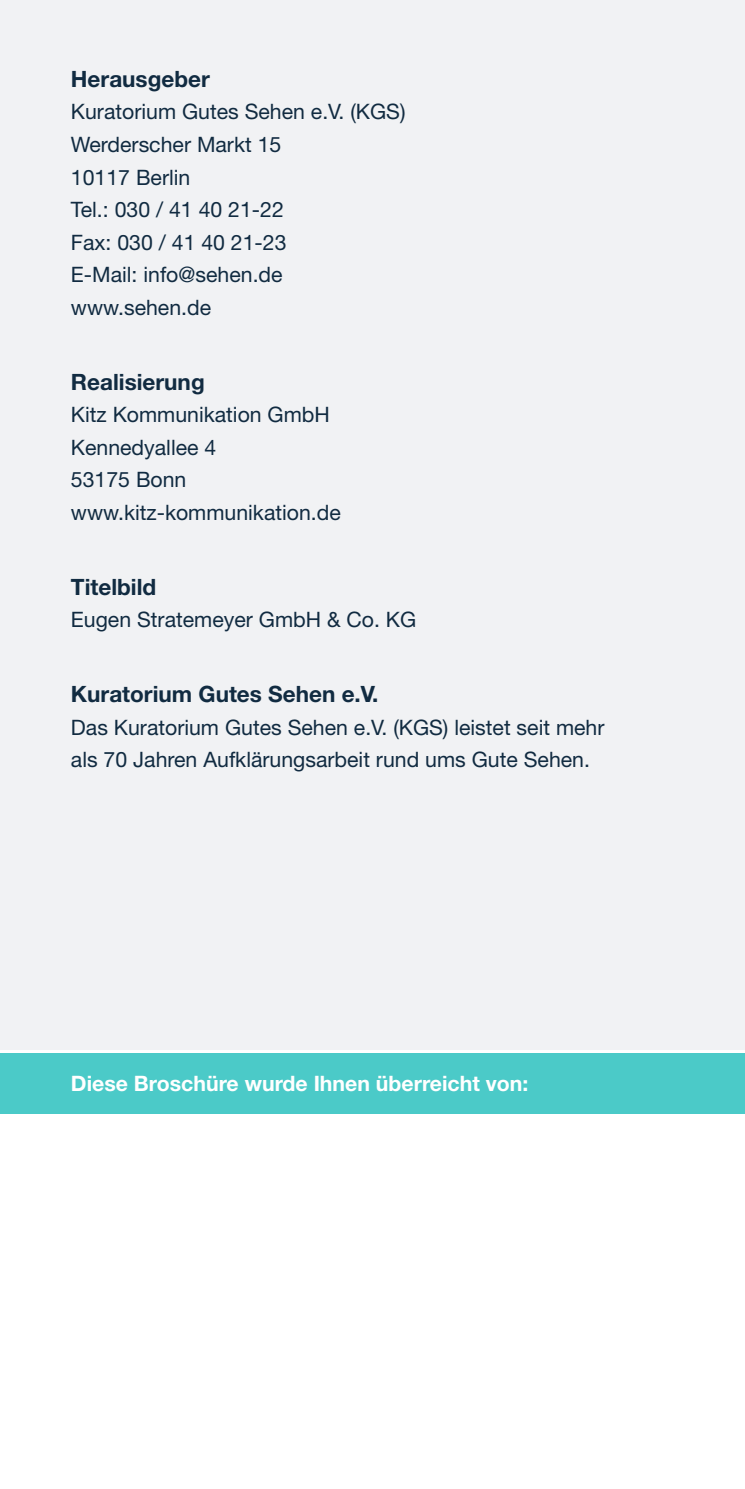
<style>
.page{position:relative;width:745px;height:1489px;background:#fff}
.page>*{position:absolute;margin:0;border:0;box-sizing:border-box;transform-origin:0 0}
.Headline{font:700 22.5px "Helvetica Neue LT Std";color:#112b41}
.Headline-2{font:21.25px/32.5px "Helvetica Neue LT Std";color:#112b41}
.fließtext{font:700 21.25px "Helvetica Neue LT Std";color:#fff}
</style>
<div class="page">
<div style="left:0;top:1052px;width:744px;height:61px;background:#4bcac8"></div>
<div style="left:0;top:0;width:744px;height:1049px;background:#f1f2f4"></div>
<p class="Headline" style="left:71px;top:65px;width:140px">Herausgeber</p>
<p class="Headline-2" style="left:71px;top:95px;width:336px">Kuratorium Gutes Sehen e.V. (KGS)<br>Werderscher Markt 15<br>10117 Berlin<br>Tel.: 030 / 41 40 21-22<br>Fax: 030 / 41 40 21-23<br>E-Mail: info@sehen.de www.sehen.de</p>
<p class="Headline" style="left:71px;top:368px;width:135px">Realisierung</p>
<p class="Headline-2" style="left:71px;top:398px;width:271px">Kitz Kommunikation GmbH<br>Kennedyallee 4<br>53175 Bonn www.kitz-kommunikation.de</p>
<p class="Headline" style="left:71px;top:573px;width:87px">Titelbild</p>
<p class="Headline-2" style="left:71px;top:603px;width:346px">Eugen Stratemeyer GmbH &amp; Co. KG</p>
<p class="Headline" style="left:71px;top:680px;width:309px">Kuratorium Gutes Sehen e.V.</p>
<p class="Headline-2" style="left:71px;top:710px;width:534px">Das Kuratorium Gutes Sehen e.V. (KGS) leistet seit mehr als 70 Jahren Aufklärungsarbeit rund ums Gute Sehen.</p>
<p class="fließtext" style="left:71px;top:1070px;width:458px">Diese Broschüre wurde Ihnen überreicht von:</p>
</div>
